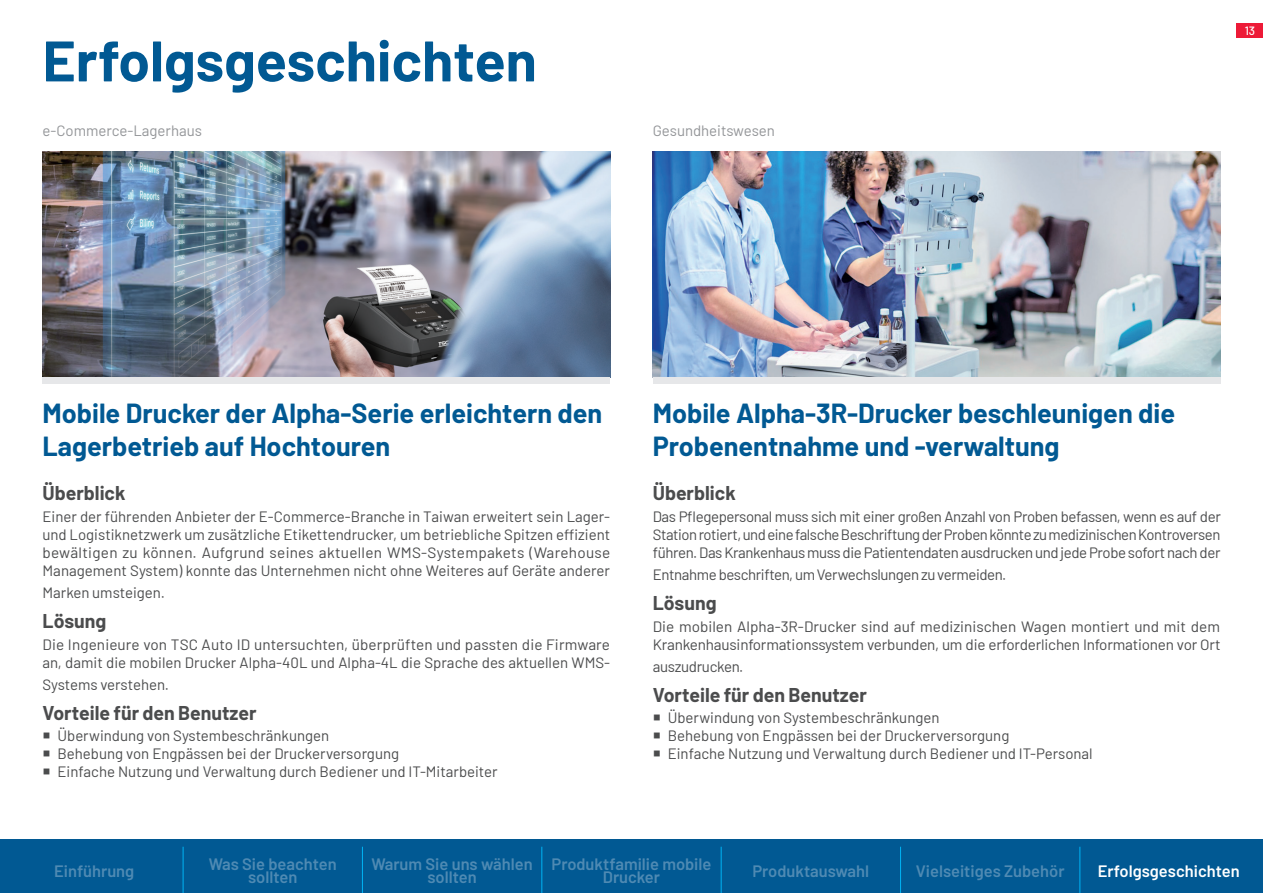
<style>
.page{position:relative;width:1263px;height:893px;background:#fff}
.page>*{position:absolute;margin:0;border:0;box-sizing:border-box;transform-origin:0 0}
.chapter_name{font:700 57px "Barlow";color:#015993}
.t1{font:700 27px/32.4px "Barlow";color:#015993}
.content01{font:700 19.5px "Barlow";color:#4b4c4d}
.navigation_none{font:600 16.5px/13.5px "Barlow";color:#4f8ab3;text-align:center}
.navigation_none-2{font:600 16.5px "Barlow";color:#fff}
.navigation{font:600 16.5px "Barlow";color:#4f8ab3}
.content01-2{font:15px/18px "Barlow";color:#4b4c4d;text-align:justify}
.content01-3{font:15px "Barlow";letter-spacing:-.025em;color:#4b4c4d}
.content02{font:15px "Barlow";color:#939598}
.content01-4{font:15px "Barlow";letter-spacing:-.02em;color:#4b4c4d}
.t2{font:500 12px "Barlow";color:#fff}
</style>
<div class="page">
<img style="left:43px;top:152px;width:567px;height:225px">
<img style="left:653px;top:152px;width:567px;height:225px">
<div style="left:43px;top:377px;width:567px;height:7px;background:#e6e7e9"></div>
<div style="left:653px;top:377px;width:567px;height:7px;background:#e6e7e9"></div>
<div style="left:1237px;top:23px;width:26px;height:15px;background:#ed1a37"></div>
<div style="left:0;top:839px;width:1263px;height:54px;background:#015993"></div>
<hr style="left:183px;top:847px;width:1px;height:46px;background:#00aeef">
<hr style="left:362px;top:847px;width:1px;height:46px;background:#00aeef">
<hr style="left:541px;top:847px;width:1px;height:46px;background:#00aeef">
<hr style="left:721px;top:847px;width:1px;height:46px;background:#00aeef">
<hr style="left:900px;top:847px;width:1px;height:46px;background:#00aeef">
<hr style="left:1079px;top:847px;width:1px;height:46px;background:#00aeef">
<p class="chapter_name" style="left:43px;top:19px;width:496px">Erfolgsgeschichten</p>
<p class="content02" style="left:43px;top:120px;width:161px">e-Commerce-Lagerhaus</p>
<p class="content02" style="left:653px;top:120px;width:124px">Gesundheitswesen</p>
<p class="t2" style="left:1245px;top:22px;width:12px">13</p>
<h1 class="t1" style="left:43px;top:395px;width:561px">Mobile Drucker der Alpha-Serie erleichtern den<br>Lagerbetrieb auf Hochtouren</h1>
<p class="content01" style="left:43px;top:478px;width:84px">Überblick</p>
<p class="content01-2" style="left:43px;top:506px;width:569px">Einer der führenden Anbieter der E-Commerce-Branche in Taiwan erweitert sein Lager&shy;und Logistiknetzwerk um zusätzliche Etikettendrucker, um betriebliche Spitzen effizient bewältigen zu können. Aufgrund seines aktuellen WMS-Systempakets (Warehouse Management System) konnte das Unternehmen nicht ohne Weiteres auf Geräte anderer</p>
<p class="content01-2" style="left:43px;top:582px;width:124px">Marken umsteigen.</p>
<p class="content01" style="left:43px;top:606px;width:65px">Lösung</p>
<p class="content01-2" style="left:43px;top:634px;width:569px">Die Ingenieure von TSC Auto ID untersuchten, überprüften und passten die Firmware an, damit die mobilen Drucker Alpha-40L und Alpha-4L die Sprache des aktuellen WMS-</p>
<p class="content01-2" style="left:43px;top:674px;width:128px">Systems verstehen.</p>
<p class="content01" style="left:43px;top:699px;width:216px">Vorteile für den Benutzer</p>
<p class="content01-2" style="left:58px;top:726px;width:273px">Überwindung von Systembeschränkungen</p>
<p class="content01-2" style="left:58px;top:744px;width:343px">Behebung von Engpässen bei der Druckerversorgung</p>
<p class="content01-2" style="left:58px;top:762px;width:442px">Einfache Nutzung und Verwaltung durch Bediener und IT-Mitarbeiter</p>
<h1 class="t1" style="left:653px;top:395px;width:524px">Mobile Alpha-3R-Drucker beschleunigen die<br>Probenentnahme und -verwaltung</h1>
<p class="content01" style="left:653px;top:478px;width:84px">Überblick</p>
<p class="content01-2" style="left:653px;top:506px;width:569px">Das Pflegepersonal muss sich mit einer großen Anzahl von Proben befassen, wenn es auf der Station rotiert, und eine falsche Beschriftung der Proben könnte zu medizinischen Kontroversen führen. Das Krankenhaus muss die Patientendaten ausdrucken und jede Probe sofort nach der</p>
<p class="content01-3" style="left:653px;top:563px;width:355px">Entnahme beschriften, um Verwechslungen zu vermeiden.</p>
<p class="content01" style="left:653px;top:588px;width:65px">Lösung</p>
<p class="content01-2" style="left:653px;top:616px;width:569px">Die mobilen Alpha-3R-Drucker sind auf medizinischen Wagen montiert und mit dem<br>Krankenhausinformationssystem verbunden, um die erforderlichen Informationen vor Ort</p>
<p class="content01-4" style="left:653px;top:656px;width:92px">auszudrucken.</p>
<p class="content01" style="left:653px;top:681px;width:216px">Vorteile für den Benutzer</p>
<p class="content01-2" style="left:668px;top:708px;width:273px">Überwindung von Systembeschränkungen</p>
<p class="content01-2" style="left:668px;top:726px;width:343px">Behebung von Engpässen bei der Druckerversorgung</p>
<p class="content01-2" style="left:668px;top:744px;width:426px">Einfache Nutzung und Verwaltung durch Bediener und IT-Personal</p>
<p class="navigation" style="left:54px;top:860px;width:82px">Einführung</p>
<p class="navigation_none" style="left:209px;top:857px;width:129px">Was Sie beachten sollten</p>
<p class="navigation_none" style="left:371px;top:857px;width:163px">Warum Sie uns wählen sollten</p>
<p class="navigation_none" style="left:551px;top:857px;width:161px">Produktfamilie mobile<br>Drucker</p>
<p class="navigation_none" style="left:752px;top:863px;width:118px">Produktauswahl</p>
<p class="navigation_none" style="left:916px;top:863px;width:150px">Vielseitiges Zubehör</p>
<p class="navigation_none-2" style="left:1098px;top:860px;width:143px">Erfolgsgeschichten</p>
</div>
